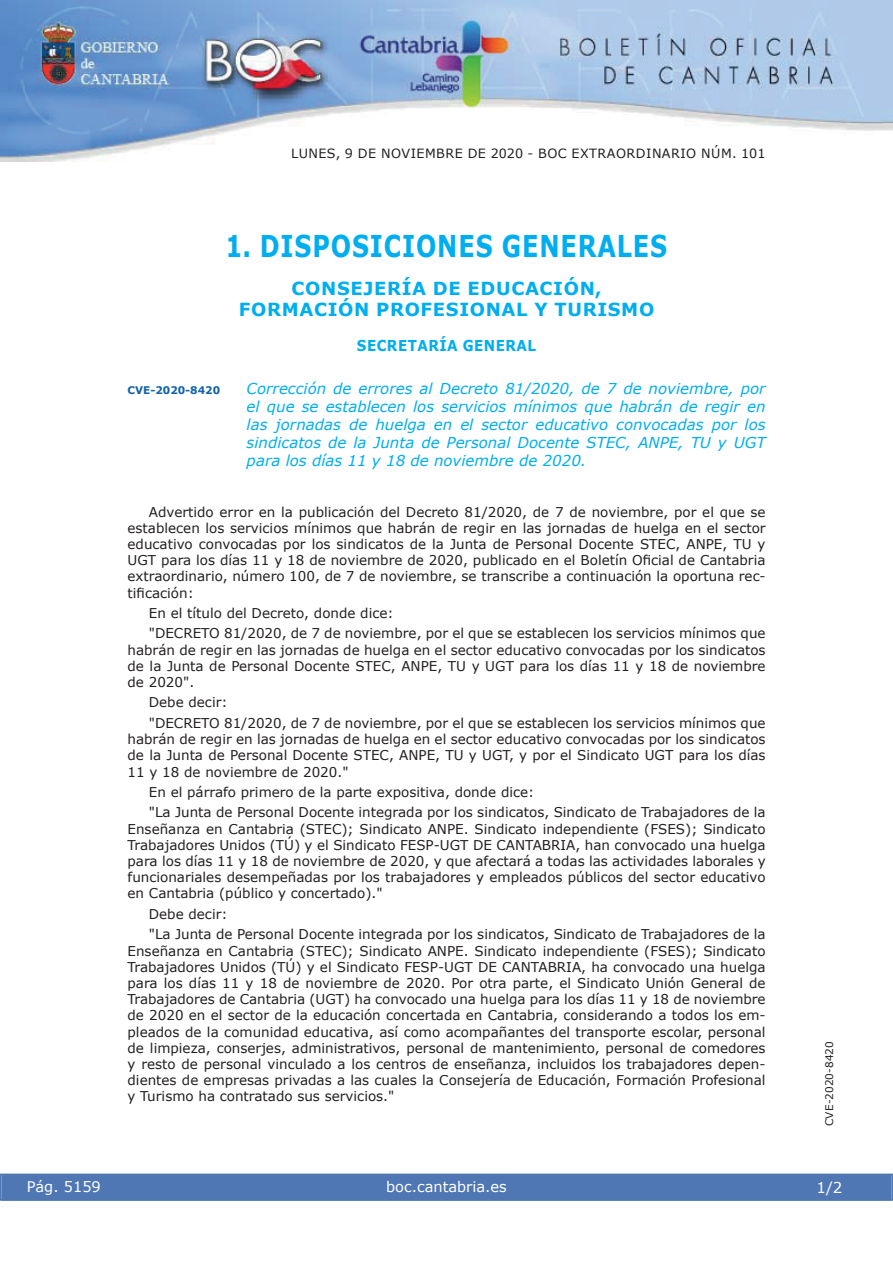
<style>
.page{position:relative;width:893px;height:1263px;background:#fff}
.page>*{position:absolute;margin:0;border:0;box-sizing:border-box;transform-origin:0 0}
.t1{font:700 30px "Verdana";letter-spacing:.035em;color:#00aeef;scale:.8 1}
.t2{font:700 18px/21px "Verdana";letter-spacing:.035em;color:#00aeef;text-align:center}
.t3{font:italic 15px/18px "Verdana";color:#00aeef;text-align:justify}
.t4{font:700 15px "Verdana";letter-spacing:.035em;color:#00aeef;scale:.9 1}
.t5{font:15px "Verdana";color:#fff}
.t6{font:14.55px "Verdana";color:#fff}
.t7{font:13.5px/16.2px "Verdana";color:#231f20;text-align:justify}
.t8{font:12.75px "Verdana";letter-spacing:.035em;color:#231f20}
.t9{font:10.5px "Verdana";color:#231f20}
.t10{font:700 10.5px "Verdana";color:#1263a9}
</style>
<div class="page">
<img style="left:0;top:0;width:893px;height:161px">
<div style="left:1px;top:1174px;width:890px;height:27px;background:#4f77b3"></div>
<div style="left:0;top:1174px;width:893px;height:27px;border:1px solid #4f77b3"></div>
<p class="t8" style="left:291px;top:145px;width:476px">LUNES, 9 DE NOVIEMBRE DE 2020 - BOC EXTRAORDINARIO NÚM. 101</p>
<h1 class="t1" style="left:225px;top:227px;width:554px">1. DISPOSICIONES GENERALES</h1>
<h2 class="t2" style="left:239px;top:277px;width:417px">CONSEJERÍA DE EDUCACIÓN,<br>FORMACIÓN PROFESIONAL Y TURISMO</h2>
<p class="t4" style="left:357px;top:336px;width:201px">SECRETARÍA GENERAL</p>
<p class="t10" style="left:128px;top:384px;width:94px">CVE-2020-8420</p>
<p class="t3" style="left:247px;top:379px;width:520px">Corrección de errores al Decreto 81/2020, de 7 de noviembre, por el que se establecen los servicios mínimos que habrán de regir en las jornadas de huelga en el sector educativo convocadas por los sindicatos de la Junta de Personal Docente STEC, ANPE, TU y UGT para los días 11 y 18 de noviembre de 2020.</p>
<p class="t7" style="left:128px;top:503px;width:639px;text-indent:21px">Advertido error en la publicación del Decreto 81/2020, de 7 de noviembre, por el que se establecen los servicios mínimos que habrán de regir en las jornadas de huelga en el sector educativo convocadas por los sindicatos de la Junta de Personal Docente STEC, ANPE, TU y UGT para los días 11 y 18 de noviembre de 2020, publicado en el Boletín Oficial de Cantabria extraordinario, número 100, de 7 de noviembre, se transcribe a continuación la oportuna rec&shy;tificación:</p>
<p class="t7" style="left:149px;top:602px;width:618px;line-height:20.4px">En el título del Decreto, donde dice:<br>"DECRETO 81/2020, de 7 de noviembre, por el que se establecen los servicios mínimos que</p>
<p class="t7" style="left:128px;top:641px;width:639px">habrán de regir en las jornadas de huelga en el sector educativo convocadas por los sindicatos de la Junta de Personal Docente STEC, ANPE, TU y UGT para los días 11 y 18 de noviembre de 2020".</p>
<p class="t7" style="left:149px;top:692px;width:618px;line-height:20.4px">Debe decir:<br>"DECRETO 81/2020, de 7 de noviembre, por el que se establecen los servicios mínimos que</p>
<p class="t7" style="left:128px;top:731px;width:639px">habrán de regir en las jornadas de huelga en el sector educativo convocadas por los sindicatos de la Junta de Personal Docente STEC, ANPE, TU y UGT, y por el Sindicato UGT para los días 11 y 18 de noviembre de 2020."</p>
<p class="t7" style="left:149px;top:781px;width:618px;line-height:20.4px">En el párrafo primero de la parte expositiva, donde dice:<br>"La Junta de Personal Docente integrada por los sindicatos, Sindicato de Trabajadores de la</p>
<p class="t7" style="left:128px;top:820px;width:640px">Enseñanza en Cantabria (STEC); Sindicato ANPE. Sindicato independiente (FSES); Sindicato Trabajadores Unidos (TÚ) y el Sindicato FESP-UGT DE CANTABRIA, han convocado una huelga para los días 11 y 18 de noviembre de 2020, y que afectará a todas las actividades laborales y funcionariales desempeñadas por los trabajadores y empleados públicos del sector educativo en Cantabria (público y concertado)."</p>
<p class="t7" style="left:149px;top:903px;width:618px;line-height:20.4px">Debe decir:<br>"La Junta de Personal Docente integrada por los sindicatos, Sindicato de Trabajadores de la</p>
<p class="t7" style="left:128px;top:942px;width:640px">Enseñanza en Cantabria (STEC); Sindicato ANPE. Sindicato independiente (FSES); Sindicato Trabajadores Unidos (TÚ) y el Sindicato FESP-UGT DE CANTABRIA, ha convocado una huelga para los días 11 y 18 de noviembre de 2020. Por otra parte, el Sindicato Unión General de Trabajadores de Cantabria (UGT) ha convocado una huelga para los días 11 y 18 de noviembre de 2020 en el sector de la educación concertada en Cantabria, considerando a todos los em&shy;pleados de la comunidad educativa, así como acompañantes del transporte escolar, personal de limpieza, conserjes, administrativos, personal de mantenimiento, personal de comedores y resto de personal vinculado a los centros de enseñanza, incluidos los trabajadores depen&shy;dientes de empresas privadas a las cuales la Consejería de Educación, Formación Profesional y Turismo ha contratado sus servicios."</p>
<p class="t6" style="left:27px;top:1177px;width:76px">Pág. 5159</p>
<p class="t6" style="left:386px;top:1178px;width:122px">boc.cantabria.es</p>
<p class="t9" style="left:823px;top:1126px;width:87px;rotate:-90deg">CVE-2020-8420</p>
<p class="t5" style="left:816px;top:1178px;width:27px">1/2</p>
</div>
